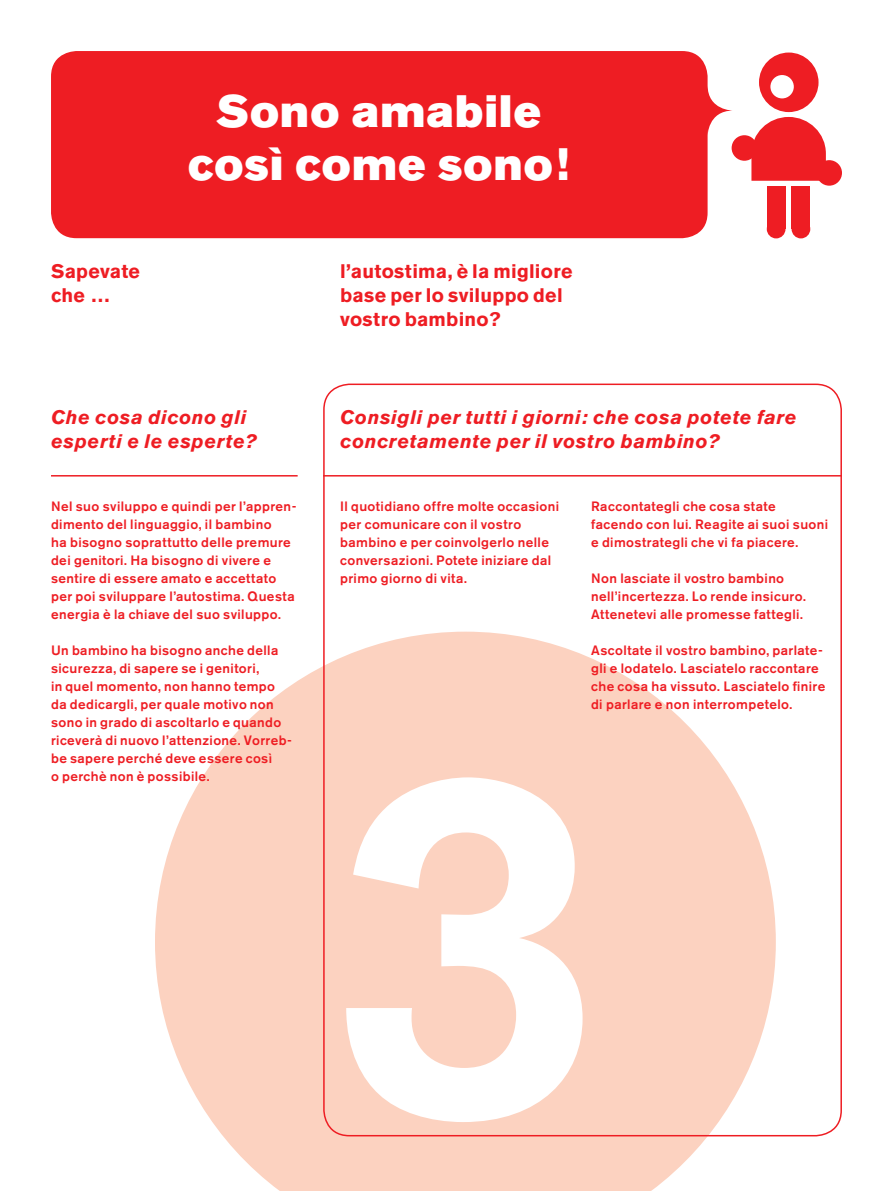
<style>
.page{position:relative;width:893px;height:1191px;background:#fff}
.page>*{position:absolute;margin:0;border:0;box-sizing:border-box;transform-origin:0 0}
.t1{font:500 495.75px "Akzidenz Grotesk BE";color:#fff}
.t2{font:45px/52.5px "Akzidenz Grotesk BE Super";letter-spacing:.025em;color:#fff;text-align:center}
.t3{font:italic 700 19.5px/24px "Akzidenz Grotesk BE";letter-spacing:.03em;color:#ee1d23}
.t4{font:700 19.5px/24px "Akzidenz Grotesk BE";letter-spacing:.015em;color:#ee1d23}
.t5{font:500 13.5px/18px "Akzidenz Grotesk BE";letter-spacing:.03em;color:#ee1d23}
</style>
<div class="page">
<svg style="left:155px;top:631px;width:621px;height:560px;fill:#fcd2c0"></svg>
<div style="left:51px;top:51px;width:657px;height:187px;background:#ee1d23;border-radius:26px"></div>
<svg style="left:682px;top:85px;width:51px;height:51px"></svg>
<hr style="left:51px;top:475px;width:247px;height:1px;background:#ee1d23">
<div style="left:759px;top:53px;width:59px;height:59px;background:#ee1d23;border-radius:50%"></div>
<svg style="left:751px;top:117px;width:75px;height:64px;background:#f03b40"></svg>
<div style="left:732px;top:135px;width:25px;height:26px;background:#ee1d23;border-radius:50%"></div>
<div style="left:816px;top:160px;width:26px;height:26px;background:#ee1d23;border-radius:50%"></div>
<div style="left:770px;top:75px;width:24px;height:23px;background:#fff;border-radius:50%"></div>
<div style="left:767px;top:186px;width:18px;height:43px;background:#ee1d23"></div>
<div style="left:792px;top:186px;width:18px;height:43px;background:#ee1d23"></div>
<div style="left:767px;top:220px;width:18px;height:18px;background:#ee1d23;border-radius:50%"></div>
<div style="left:792px;top:220px;width:18px;height:18px;background:#ee1d23;border-radius:50%"></div>
<hr style="left:323px;top:475px;width:519px;height:1px;background:#ee1d23">
<h3 class="t4" style="left:51px;top:260px;width:90px">Sapevate che …</h3>
<h2 class="t2" style="left:188px;top:86px;width:382px">Sono amabile così come sono!</h2>
<h3 class="t4" style="left:340px;top:260px;width:234px">l’autostima, è la migliore base per lo sviluppo del vostro bambino?</h3>
<h3 class="t3" style="left:51px;top:405px;width:207px">Che cosa dicono gli esperti e le esperte?</h3>
<p class="t5" style="left:51px;top:497px;width:247px">Nel suo sviluppo e quindi per l’appren&shy;dimento del linguaggio, il bambino<br>ha bisogno soprattutto delle premure dei genitori. Ha bisogno di vivere e sentire di essere amato e accettato per poi sviluppare l’autostima. Questa energia è la chiave del suo sviluppo.</p>
<p class="t5" style="left:51px;top:641px;width:242px">Un bambino ha bisogno anche della sicurezza, di sapere se i genitori,<br>in quel momento, non hanno tempo da dedicargli, per quale motivo non sono in grado di ascoltarlo e quando riceverà di nuovo l’attenzione. Vorreb&shy;be sapere perché deve essere così<br>o perchè non è possibile.</p>
<h3 class="t3" style="left:340px;top:405px;width:458px">Consigli per tutti i giorni: che cosa potete fare concretamente per il vostro bambino?</h3>
<p class="t5" style="left:340px;top:497px;width:221px">Il quotidiano offre molte occasioni per comunicare con il vostro bambino e per coinvolgerlo nelle conversazioni. Potete iniziare dal primo giorno di vita.</p>
<p class="t5" style="left:591px;top:497px;width:239px">Raccontategli che cosa state facendo con lui. Reagite ai suoi suoni e dimostrategli che vi fa piacere.</p>
<p class="t5" style="left:591px;top:569px;width:216px">Non lasciate il vostro bambino nell’incertezza. Lo rende insicuro.<br>Attenetevi alle promesse fattegli.</p>
<p class="t5" style="left:591px;top:641px;width:236px">Ascoltate il vostro bambino, parlate&shy;gli e lodatelo. Lasciatelo raccontare che cosa ha vissuto. Lasciatelo finire di parlare e non interrompetelo.</p>
<h1 class="t1" style="left:323px;top:640px;width:280px">3</h1>
</div>
